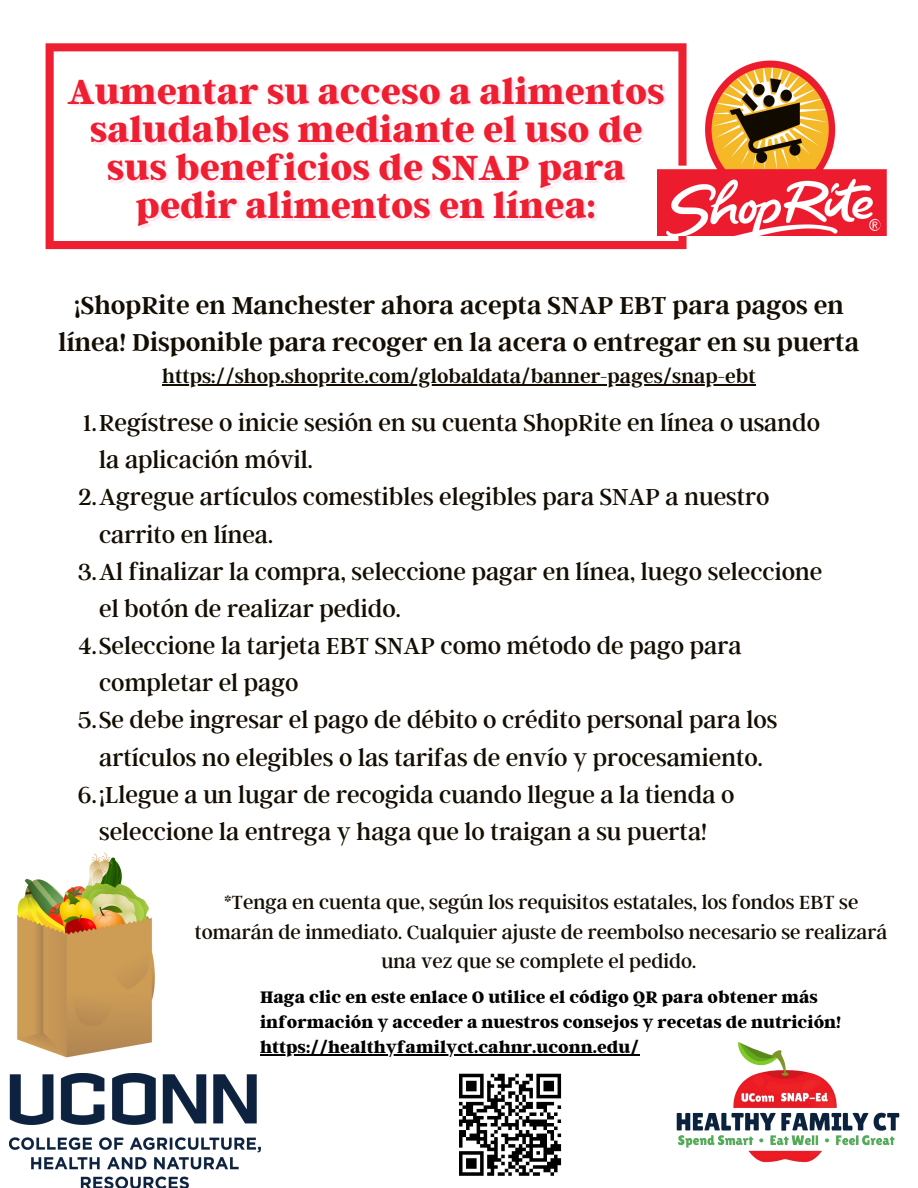
<style>
.page{position:relative;width:918px;height:1188px;background:#fff}
.page>*{position:absolute;margin:0;border:0;box-sizing:border-box;transform-origin:0 0}
.t1{font:800 37.8px/38.1px "Argent CF";color:#ed1f30;text-align:center}
.t2{font:600 27px/37.2px "Argent CF";color:#140d02;text-align:center}
.t3{font:25.5px "Argent CF";color:#140d02}
.t4{font:21px/29.2px "Argent CF";color:#140d02;text-align:center}
.t5{font:600 21px "Argent CF";color:#140d02}
.t6{font:800 18px/24.8px "Argent CF";color:#000}
</style>
<div class="page">
<img style="left:17px;top:852px;width:138px;height:206px">
<img style="left:676px;top:1042px;width:224px;height:121px">
<svg style="left:46px;top:43px;width:641px;height:206px"></svg>
<img style="left:10px;top:1074px;width:250px;height:114px">
<hr style="left:162px;top:384px;width:594px;height:1px;background:#140d02">
<img style="left:658px;top:57px;width:229px;height:179px">
<svg style="left:459px;top:1074px;width:102px;height:102px"></svg>
<hr style="left:260px;top:1054px;width:379px;height:1px;background:#000">
<h1 class="t1" style="left:68px;top:71px;width:599px">Aumentar su acceso a alimentos saludables mediante el uso de sus beneficios de SNAP para pedir alimentos en línea:</h1>
<p class="t2" style="left:59px;top:286px;width:802px">¡ShopRite en Manchester ahora acepta SNAP EBT para pagos en línea! Disponible para recoger en la acera o entregar en su puerta</p>
<p class="t5" style="left:162px;top:362px;width:595px">https://shop.shoprite.com/globaldata/banner-pages/snap-ebt</p>
<p class="t3" style="left:83px;top:406px;width:738px">1.Regístrese o inicie sesión en su cuenta ShopRite en línea o usando</p>
<p class="t3" style="left:99px;top:443px;width:215px">la aplicación móvil.</p>
<p class="t3" style="left:79px;top:481px;width:693px">2.Agregue artículos comestibles elegibles para SNAP a nuestro</p>
<p class="t3" style="left:99px;top:518px;width:175px">carrito en línea.</p>
<p class="t3" style="left:78px;top:555px;width:746px">3.Al finalizar la compra, seleccione pagar en línea, luego seleccione</p>
<p class="t3" style="left:99px;top:592px;width:303px">el botón de realizar pedido.</p>
<p class="t3" style="left:78px;top:629px;width:665px">4.Seleccione la tarjeta EBT SNAP como método de pago para</p>
<p class="t3" style="left:99px;top:667px;width:201px">completar el pago</p>
<p class="t3" style="left:78px;top:704px;width:701px">5.Se debe ingresar el pago de débito o crédito personal para los</p>
<p class="t3" style="left:99px;top:741px;width:665px">artículos no elegibles o las tarifas de envío y procesamiento.</p>
<p class="t3" style="left:78px;top:778px;width:658px">6.¡Llegue a un lugar de recogida cuando llegue a la tienda o</p>
<p class="t3" style="left:99px;top:815px;width:610px">seleccione la entrega y haga que lo traigan a su puerta!</p>
<p class="t4" style="left:195px;top:887px;width:694px">*Tenga en cuenta que, según los requisitos estatales, los fondos EBT se tomarán de inmediato. Cualquier ajuste de reembolso necesario se realizará una vez que se complete el pedido.</p>
<p class="t6" style="left:260px;top:984px;width:583px">Haga clic en este enlace O utilice el código QR para obtener más información y acceder a nuestros consejos y recetas de nutrición! https://healthyfamilyct.cahnr.uconn.edu/</p>
</div>
